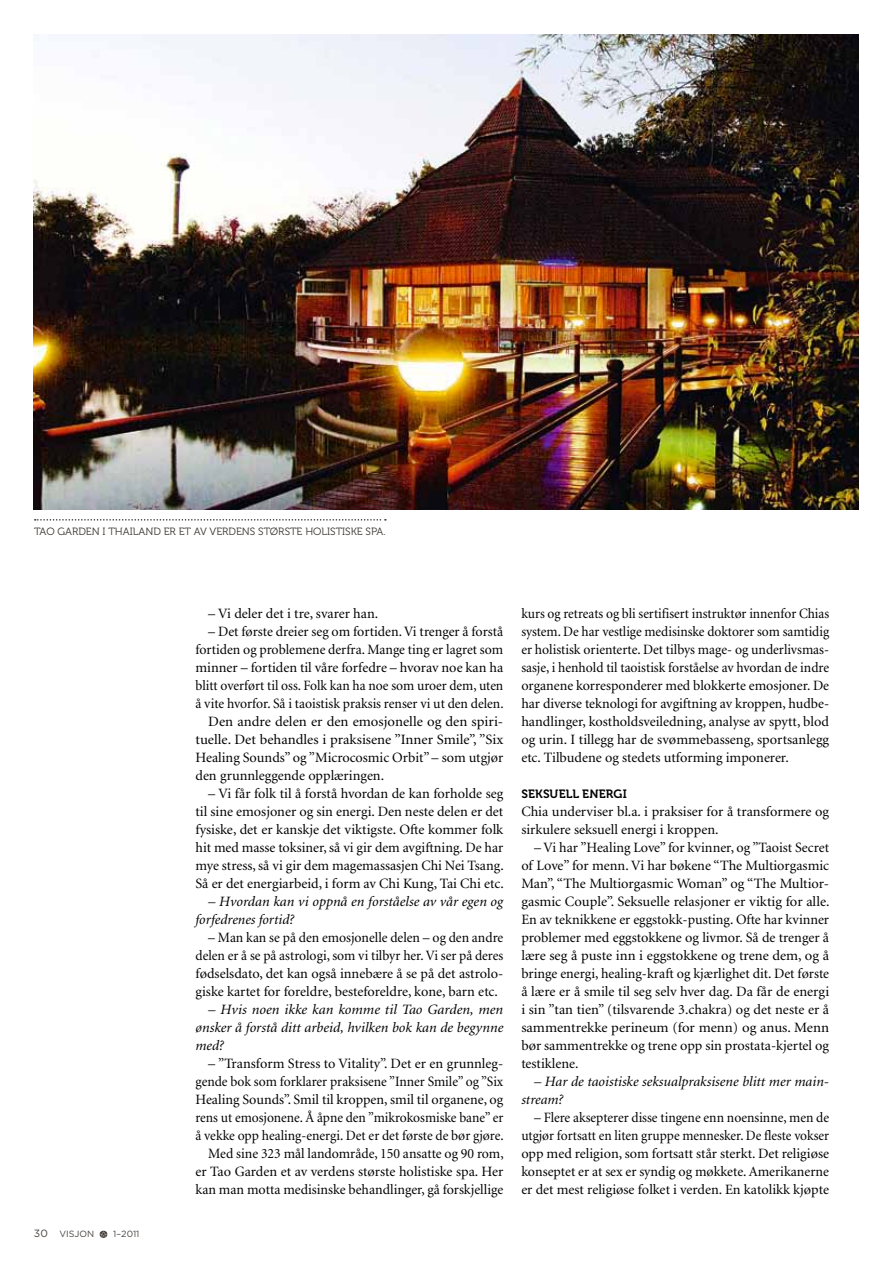
<style>
.page{position:relative;width:893px;height:1263px;background:#fff}
.page>*{position:absolute;margin:0;border:0;box-sizing:border-box;transform-origin:0 0}
.t1{font:14.25px/18px "Minion";color:#000;text-align:justify}
.t2{font:14.25px/18px "Minion";color:#000;text-align:justify;scale:.94 1}
.t3{font:14.25px/18px "Minion";color:#000;text-align:justify;scale:.95 1}
.t4{font:14.25px/18px "Minion";color:#000;text-align:justify;scale:.96 1}
.t5{font:italic 14.25px/18px "Minion";color:#000}
.t6{font:12px "Museo 700";letter-spacing:.015em;color:#000}
.t7{font:10.5px "Museo 300";color:#35302d}
.t8{font:9px "Gotham";color:#484440}
.s1{font-size:10.5px}
</style>
<div class="page">
<img style="left:34px;top:34px;width:825px;height:476px">
<svg style="left:35px;top:519px;width:351px;height:2px"></svg>
<svg style="left:99px;top:1231px;width:9px;height:7px"></svg>
<p class="t7" style="left:34px;top:526px;width:353px">TAO GARDEN I THAILAND ER ET AV VERDENS STØRSTE HOLISTISKE SPA.</p>
<p class="t8" style="left:34px;top:1229px;width:62px"><span class="s1">30</span> VISJON</p>
<p class="t8" style="left:113px;top:1229px;width:28px">1–2011</p>
<p class="t1" style="left:208px;top:605px;width:172px">– Vi deler det i tre, svarer han.</p>
<p class="t1" style="left:208px;top:623px;width:296px">– Det første dreier seg om fortiden. Vi trenger å forstå</p>
<p class="t1" style="left:196px;top:641px;width:309px">fortiden og problemene derfra. Mange ting er lagret som</p>
<p class="t1" style="left:196px;top:659px;width:309px">minner – fortiden til våre forfedre – hvorav noe kan ha</p>
<p class="t3" style="left:196px;top:677px;width:325px">blitt overført til oss. Folk kan ha noe som uroer dem, uten</p>
<p class="t4" style="left:196px;top:695px;width:323px">å vite hvorfor. Så i taoistisk praksis renser vi ut den delen.</p>
<p class="t1" style="left:208px;top:713px;width:297px">Den andre delen er den emosjonelle og den spiri-</p>
<p class="t1" style="left:196px;top:731px;width:309px">tuelle. Det behandles i praksisene ”Inner Smile”, ”Six</p>
<p class="t1" style="left:196px;top:749px;width:309px">Healing Sounds” og ”Microcosmic Orbit” – som utgjør</p>
<p class="t1" style="left:196px;top:767px;width:190px">den grunnleggende opplæringen.</p>
<p class="t1" style="left:196px;top:785px;width:310px;text-indent:13px">– Vi får folk til å forstå hvordan de kan forholde seg til sine emosjoner og sin energi. Den neste delen er det fysiske, det er kanskje det viktigste. Ofte kommer folk hit med masse toksiner, så vi gir dem avgiftning. De har mye stress, så vi gir dem magemassasjen Chi Nei Tsang.<br>Så er det energiarbeid, i form av Chi Kung, Tai Chi etc.</p>
<p class="t5" style="left:196px;top:893px;width:309px;text-indent:13px">– Hvordan kan vi oppnå en forståelse av vår egen og forfedrenes fortid?</p>
<p class="t4" style="left:196px;top:929px;width:322px;text-indent:13px">– Man kan se på den emosjonelle delen – og den andre delen er å se på astrologi, som vi tilbyr her. Vi ser på deres fødselsdato, det kan også innebære å se på det astrolo&shy;giske kartet for foreldre, besteforeldre, kone, barn etc.</p>
<p class="t5" style="left:196px;top:1001px;width:309px;text-align:justify;text-indent:13px">– Hvis noen ikke kan komme til Tao Garden, men ønsker å forstå ditt arbeid, hvilken bok kan de begynne med?</p>
<p class="t1" style="left:196px;top:1055px;width:310px;text-align:right">– ”Transform Stress to Vitality”. Det er en grunnleg&shy;gende bok som forklarer praksisene ”Inner Smile” og ”Six Healing Sounds”. Smil til kroppen, smil til organene, og rens ut emosjonene. Å åpne den ”mikrokosmiske bane” er å vekke opp healing-energi. Det er det første de bør gjøre.<br>Med sine 323 mål landområde, 150 ansatte og 90 rom, er Tao Garden et av verdens største holistiske spa. Her kan man motta medisinske behandlinger, gå forskjellige</p>
<p class="t2" style="left:521px;top:605px;width:329px">kurs og retreats og bli sertifisert instruktør innenfor Chias system. De har vestlige medisinske doktorer som samtidig er holistisk orienterte. Det tilbys mage- og underlivsmas&shy;sasje, i henhold til taoistisk forståelse av hvordan de indre organene korresponderer med blokkerte emosjoner. De har diverse teknologi for avgiftning av kroppen, hudbe&shy;handlinger, kostholdsveiledning, analyse av spytt, blod og urin. I tillegg har de svømmebasseng, sportsanlegg etc. Tilbudene og stedets utforming imponerer.</p>
<p class="t6" style="left:521px;top:787px;width:107px">SEKSUELL ENERGI</p>
<p class="t1" style="left:521px;top:803px;width:309px">Chia underviser bl.a. i praksiser for å transformere og sirkulere seksuell energi i kroppen.</p>
<p class="t1" style="left:521px;top:839px;width:310px;text-indent:13px">– Vi har ”Healing Love” for kvinner, og ”Taoist Secret of Love” for menn. Vi har bøkene “The Multiorgasmic Man”, “The Multiorgasmic Woman” og “The Multior&shy;gasmic Couple”. Seksuelle relasjoner er viktig for alle.<br>En av teknikkene er eggstokk-pusting. Ofte har kvinner problemer med eggstokkene og livmor. Så de trenger å lære seg å puste inn i eggstokkene og trene dem, og å bringe energi, healing-kraft og kjærlighet dit. Det første å lære er å smile til seg selv hver dag. Da får de energi i sin ”tan tien” (tilsvarende 3.chakra) og det neste er å sammentrekke perineum (for menn) og anus. Menn bør sammentrekke og trene opp sin prostata-kjertel og testiklene.</p>
<p class="t5" style="left:521px;top:1073px;width:309px;text-indent:13px">– Har de taoistiske seksualpraksisene blitt mer main&shy;stream?</p>
<p class="t3" style="left:521px;top:1109px;width:326px;text-indent:13px">– Flere aksepterer disse tingene enn noensinne, men de utgjør fortsatt en liten gruppe mennesker. De fleste vokser opp med religion, som fortsatt står sterkt. Det religiøse konseptet er at sex er syndig og møkkete. Amerikanerne er det mest religiøse folket i verden. En katolikk kjøpte</p>
</div>
